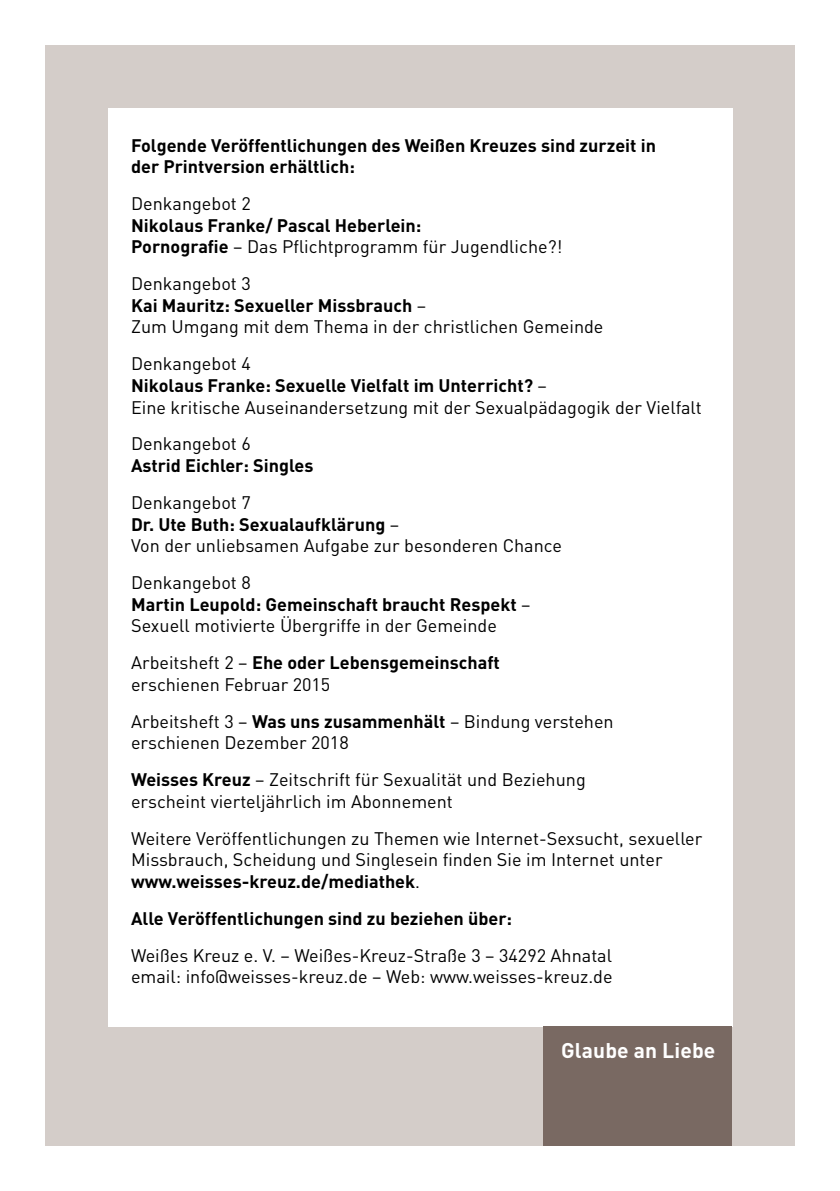
<style>
.page{position:relative;width:840px;height:1191px;background:#fff}
.page>*{position:absolute;margin:0;border:0;box-sizing:border-box;transform-origin:0 0}
.t1{font:700 21px "DIN";letter-spacing:.005em;color:#fff}
.t2{font:18px/21.6px "DIN";color:#000}
.t3{font:700 18px/21.6px "DIN";color:#000}
.s1{font-weight:400}
.s2{font-weight:700}
</style>
<div class="page">
<div style="left:45px;top:45px;width:749px;height:1100px;background:#d4cdc9"></div>
<div style="left:108px;top:108px;width:624px;height:918px;background:#fff"></div>
<div style="left:543px;top:1026px;width:188px;height:119px;background:#796962"></div>
<p class="t3" style="left:131px;top:133px;width:526px">Folgende Veröffentlichungen des Weißen Kreuzes sind zurzeit in der Printversion erhältlich:</p>
<p class="t2" style="left:131px;top:192px;width:121px">Denkangebot 2</p>
<p class="t3" style="left:131px;top:214px;width:432px">Nikolaus Franke/ Pascal Heberlein:<br>Pornografie <span class="s1">– Das Pflichtprogramm für Jugendliche?!</span></p>
<p class="t2" style="left:131px;top:272px;width:473px">Denkangebot 3<br><span class="s2">Kai Mauritz: Sexueller Missbrauch</span> –<br>Zum Umgang mit dem Thema in der christlichen Gemeinde</p>
<p class="t2" style="left:131px;top:353px;width:572px">Denkangebot 4<br><span class="s2">Nikolaus Franke: Sexuelle Vielfalt im Unterricht?</span> –<br>Eine kritische Auseinandersetzung mit der Sexualpädagogik der Vielfalt</p>
<p class="t2" style="left:131px;top:433px;width:121px">Denkangebot 6</p>
<p class="t3" style="left:131px;top:454px;width:184px">Astrid Eichler: Singles</p>
<p class="t2" style="left:131px;top:491px;width:432px">Denkangebot 7<br><span class="s2">Dr. Ute Buth: Sexualaufklärung</span> –<br>Von der unliebsamen Aufgabe zur besonderen Chance</p>
<p class="t2" style="left:131px;top:571px;width:401px">Denkangebot 8<br><span class="s2">Martin Leupold: Gemeinschaft braucht Respekt</span> –<br>Sexuell motivierte Übergriffe in der Gemeinde</p>
<p class="t2" style="left:131px;top:651px;width:370px">Arbeitsheft 2 – <span class="s2">Ehe oder Lebensgemeinschaft </span>erschienen Februar 2015</p>
<p class="t2" style="left:131px;top:710px;width:484px">Arbeitsheft 3 – <span class="s2">Was uns zusammenhält</span> – Bindung verstehen erschienen Dezember 2018</p>
<p class="t2" style="left:131px;top:768px;width:456px"><span class="s2">Weisses Kreuz</span> – Zeitschrift für Sexualität und Beziehung erscheint vierteljährlich im Abonnement</p>
<p class="t2" style="left:131px;top:827px;width:572px">Weitere Veröffentlichungen zu Themen wie Internet-Sexsucht, sexueller<br>Missbrauch, Scheidung und Singlesein finden Sie im Internet unter <span class="s2">www.weisses-kreuz.de/mediathek</span>.</p>
<p class="t3" style="left:131px;top:907px;width:382px">Alle Veröffentlichungen sind zu beziehen über:</p>
<p class="t2" style="left:131px;top:944px;width:483px">Weißes Kreuz e. V. – Weißes-Kreuz-Straße 3 – 34292 Ahnatal email: info@weisses-kreuz.de – Web: www.weisses-kreuz.de</p>
<p class="t1" style="left:561px;top:1036px;width:156px">Glaube an Liebe</p>
</div>
